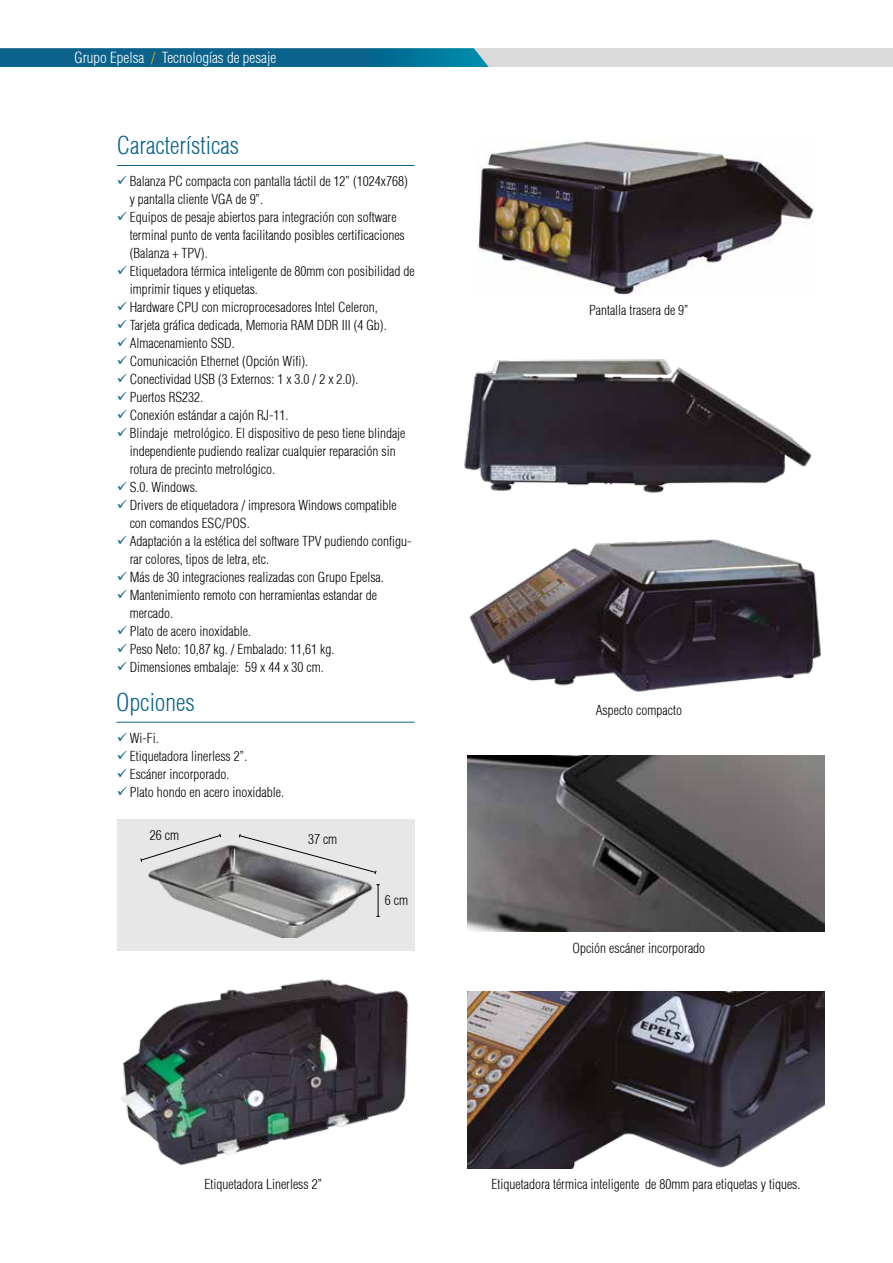
<style>
.page{position:relative;width:893px;height:1263px;background:#fff}
.page>*{position:absolute;margin:0;border:0;box-sizing:border-box;transform-origin:0 0}
.t1{font:300 condensed 24px "Helvetica";color:#0b638c}
.t2{font:300 condensed 15px "Helvetica";color:#fff}
.t3{font:300 condensed 13.5px/18px "Helvetica";color:#000}
.s1{color:#f9b000}
</style>
<div class="page">
<hr style="left:117px;top:165px;width:298px;height:1px;background:#0b638c">
<hr style="left:116px;top:722px;width:299px;height:1px;background:#0b638c">
<img style="left:478px;top:141px;width:337px;height:153px">
<img style="left:469px;top:539px;width:352px;height:153px">
<img style="left:464px;top:359px;width:348px;height:134px">
<img style="left:467px;top:992px;width:358px;height:176px">
<img style="left:467px;top:755px;width:358px;height:177px">
<img style="left:121px;top:979px;width:288px;height:187px">
<div style="left:117px;top:818px;width:298px;height:132px;background:#e8e7e7"></div>
<img style="left:148px;top:845px;width:224px;height:93px">
<svg style="left:238px;top:834px;width:139px;height:41px"></svg>
<svg style="left:140px;top:833px;width:82px;height:30px"></svg>
<hr style="left:378px;top:885px;width:1px;height:31px;background:#000">
<div style="left:0;top:48px;width:893px;height:19px;background:#dadada"></div>
<svg style="left:0;top:48px;width:489px;height:19px;background:#0e6b91"></svg>
<p class="t2" style="left:74px;top:48px;width:203px">Grupo Epelsa <span class="s1">/</span> Tecnologías de pesaje</p>
<h1 class="t1" style="left:117px;top:131px;width:124px">Características</h1>
<p class="t3" style="left:130px;top:172px;width:286px">Balanza PC compacta con pantalla táctil de 12” (1024x768) y pantalla cliente VGA de 9”.<br>Equipos de pesaje abiertos para integración con software terminal punto de venta facilitando posibles certificaciones (Balanza + TPV).<br>Etiquetadora térmica inteligente de 80mm con posibilidad de imprimir tiques y etiquetas.<br>Hardware CPU con microprocesadores Intel Celeron,<br>Tarjeta gráfica dedicada, Memoria RAM DDR III (4 Gb).<br>Almacenamiento SSD.<br>Comunicación Ethernet (Opción Wifi).<br>Conectividad USB (3 Externos: 1 x 3.0 / 2 x 2.0).<br>Puertos RS232.<br>Conexión estándar a cajón RJ-11.<br>Blindaje metrológico. El dispositivo de peso tiene blindaje independiente pudiendo realizar cualquier reparación sin rotura de precinto metrológico.<br>S.0. Windows.<br>Drivers de etiquetadora / impresora Windows compatible con comandos ESC/POS.<br>Adaptación a la estética del software TPV pudiendo configu&shy;rar colores, tipos de letra, etc.<br>Más de 30 integraciones realizadas con Grupo Epelsa.<br>Mantenimiento remoto con herramientas estandar de mercado.<br>Plato de acero inoxidable.<br>Peso Neto: 10,87 kg. / Embalado: 11,61 kg.<br>Dimensiones embalaje: 59 x 44 x 30 cm.</p>
<h1 class="t1" style="left:116px;top:687px;width:80px">Opciones</h1>
<p class="t3" style="left:130px;top:729px;width:156px">Wi-Fi.<br>Etiquetadora linerless 2”.<br>Escáner incorporado.<br>Plato hondo en acero inoxidable.</p>
<p class="t3" style="left:150px;top:826px;width:31px">26 cm</p>
<p class="t3" style="left:308px;top:830px;width:31px">37 cm</p>
<p class="t3" style="left:385px;top:891px;width:25px">6 cm</p>
<p class="t3" style="left:589px;top:301px;width:101px">Pantalla trasera de 9”</p>
<p class="t3" style="left:596px;top:701px;width:88px">Aspecto compacto</p>
<p class="t3" style="left:573px;top:938px;width:134px">Opción escáner incorporado</p>
<p class="t3" style="left:205px;top:1175px;width:119px">Etiquetadora Linerless 2”</p>
<p class="t3" style="left:492px;top:1175px;width:310px">Etiquetadora térmica inteligente de 80mm para etiquetas y tiques.</p>
</div>
